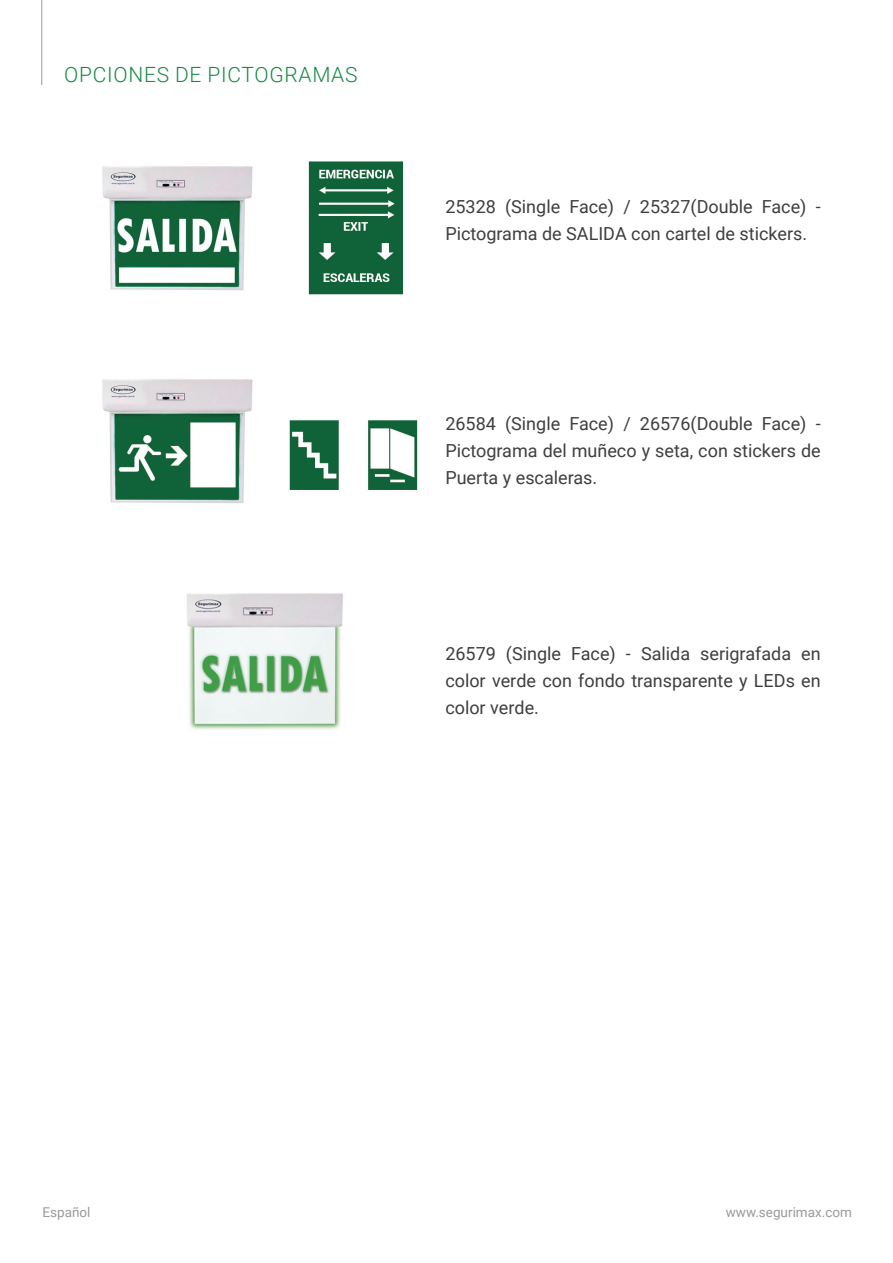
<style>
.page{position:relative;width:893px;height:1263px;background:#fff}
.page>*{position:absolute;margin:0;border:0;box-sizing:border-box;transform-origin:0 0}
.t1{font:300 21px "Roboto";letter-spacing:.035em;color:#178a43}
.t2{font:18px/27px "Roboto";color:#3e3e3f;text-align:justify}
.t3{font:13.5px "Roboto";color:#97999c}
</style>
<div class="page">
<hr style="left:42px;top:0;width:1px;height:85px;background:#97999c">
<img style="left:102px;top:161px;width:316px;height:569px">
<p class="t1" style="left:64px;top:59px;width:295px">OPCIONES DE PICTOGRAMAS</p>
<p class="t2" style="left:445px;top:193px;width:377px">25328 (Single Face) / 25327(Double Face) -<br>Pictograma de SALIDA con cartel de stickers.</p>
<p class="t2" style="left:445px;top:410px;width:377px">26584 (Single Face) / 26576(Double Face) - Pictograma del muñeco y seta, con stickers de Puerta y escaleras.</p>
<p class="t2" style="left:445px;top:640px;width:377px">26579 (Single Face) - Salida serigrafada en color verde con fondo transparente y LEDs en color verde.</p>
<p class="t3" style="left:43px;top:1203px;width:49px">Español</p>
<p class="t3" style="left:726px;top:1203px;width:128px">www.segurimax.com</p>
</div>
